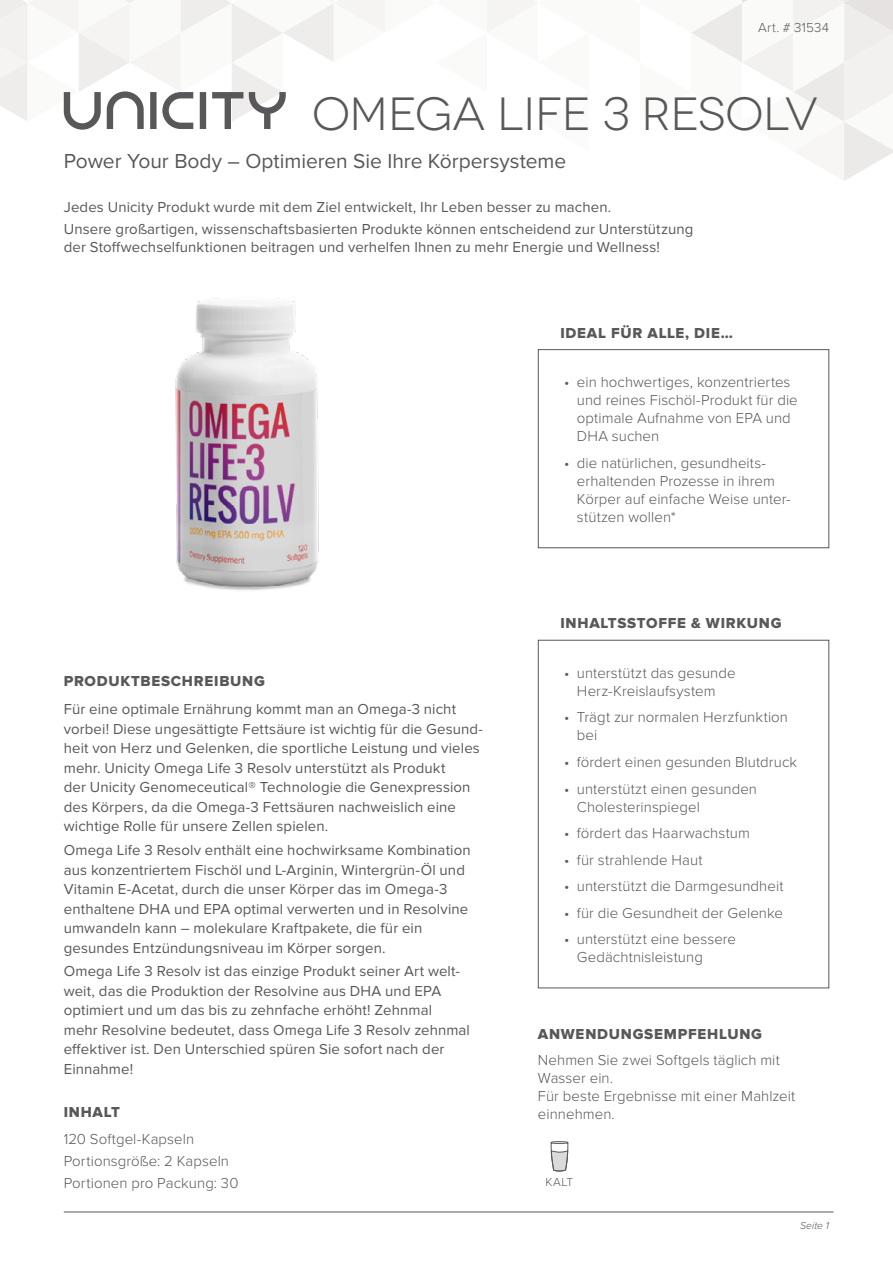
<style>
.page{position:relative;width:893px;height:1263px;background:#fff}
.page>*{position:absolute;margin:0;border:0;box-sizing:border-box;transform-origin:0 0}
.t1{font:46.5px "Novecentowide";color:#58585a}
.t2{font:21px "Proxima Nova";color:#58585a}
.t3{font:15px/19.5px "Proxima Nova";letter-spacing:.005em;color:#58585a}
.t4{font:300 15px/18px "Proxima Nova";letter-spacing:.005em;color:#58585a}
.t5{font:15px "Proxima Nova Extrabld";letter-spacing:.05em;color:#58585a}
.t6{font:300 13.5px "Proxima Nova";letter-spacing:.02em;color:#58585a}
.t7{font:300 12px "Proxima Nova";color:#58585a}
.t8{font:italic 300 10.5px "Proxima Nova";color:#58585a}
</style>
<div class="page">
<img style="left:175px;top:298px;width:144px;height:293px">
<hr style="left:64px;top:1212px;width:769px;height:1px;background:#58585a">
<svg style="left:0;top:0;width:893px;height:181px"></svg>
<div style="left:538px;top:640px;width:291px;height:348px;border:1px solid #58585a"></div>
<div style="left:538px;top:349px;width:291px;height:199px;border:1px solid #58585a"></div>
<svg style="left:550px;top:1141px;width:18px;height:31px"></svg>
<p class="t6" style="left:758px;top:19px;width:72px">Art. # 31534</p>
<h1 class="t1" style="left:312px;top:87px;width:507px">OMEGA LIFE 3 RESOLV</h1>
<h2 class="t2" style="left:64px;top:149px;width:504px">Power Your Body – Optimieren Sie Ihre Körpersysteme</h2>
<p class="t3" style="left:64px;top:196px;width:631px;line-height:22.2px">Jedes Unicity Produkt wurde mit dem Ziel entwickelt, Ihr Leben besser zu machen.<br>Unsere großartigen, wissenschaftsbasierten Produkte können entscheidend zur Unterstützung</p>
<p class="t3" style="left:64px;top:237px;width:598px">der Stoffwechselfunktionen beitragen und verhelfen Ihnen zu mehr Energie und Wellness!</p>
<p class="t5" style="left:560px;top:324px;width:174px">IDEAL FÜR ALLE, DIE…</p>
<p class="t5" style="left:64px;top:673px;width:203px">PRODUKTBESCHREIBUNG</p>
<p class="t3" style="left:64px;top:700px;width:421px">Für eine optimale Ernährung kommt man an Omega-3 nicht vorbei! Diese ungesättigte Fettsäure ist wichtig für die Gesund&shy;heit von Herz und Gelenken, die sportliche Leistung und vieles mehr. Unicity Omega Life 3 Resolv unterstützt als Produkt<br>der Unicity Genomeceutical® Technologie die Genexpression des Körpers, da die Omega-3 Fettsäuren nachweislich eine wichtige Rolle für unsere Zellen spielen.</p>
<p class="t3" style="left:64px;top:840px;width:408px">Omega Life 3 Resolv enthält eine hochwirksame Kombination aus konzentriertem Fischöl und L-Arginin, Wintergrün-Öl und Vitamin E-Acetat, durch die unser Körper das im Omega-3 enthaltene DHA und EPA optimal verwerten und in Resolvine umwandeln kann – molekulare Kraftpakete, die für ein gesundes Entzündungsniveau im Körper sorgen.</p>
<p class="t3" style="left:64px;top:962px;width:408px">Omega Life 3 Resolv ist das einzige Produkt seiner Art welt&shy;weit, das die Produktion der Resolvine aus DHA und EPA optimiert und um das bis zu zehnfache erhöht! Zehnmal<br>mehr Resolvine bedeutet, dass Omega Life 3 Resolv zehnmal effektiver ist. Den Unterschied spüren Sie sofort nach der Einnahme!</p>
<p class="t5" style="left:64px;top:1104px;width:58px">INHALT</p>
<p class="t4" style="left:64px;top:1128px;width:176px;line-height:22.2px">120 Softgel-Kapseln<br>Portionsgröße: 2 Kapseln<br>Portionen pro Packung: 30</p>
<p class="t4" style="left:577px;top:374px;width:222px;text-indent:-13px">• ein hochwertiges, konzentriertes und reines Fischöl-Produkt für die optimale Aufnahme von EPA und<br>DHA suchen</p>
<p class="t4" style="left:577px;top:454px;width:215px;text-indent:-13px">• die natürlichen, gesundheits&shy;erhaltenden Prozesse in ihrem<br>Körper auf einfache Weise unter&shy;stützen wollen*</p>
<p class="t5" style="left:560px;top:615px;width:223px">INHALTSSTOFFE &amp; WIRKUNG</p>
<p class="t4" style="left:564px;top:664px;width:173px;text-align:center">• unterstützt das gesunde<br>Herz-Kreislaufsystem</p>
<p class="t4" style="left:577px;top:709px;width:213px;text-indent:-13px">• Trägt zur normalen Herzfunktion bei</p>
<p class="t4" style="left:564px;top:753px;width:234px">• fördert einen gesunden Blutdruck</p>
<p class="t4" style="left:577px;top:780px;width:182px;text-indent:-13px">• unterstützt einen gesunden<br>Cholesterinspiegel</p>
<p class="t4" style="left:564px;top:824px;width:187px">• fördert das Haarwachstum</p>
<p class="t4" style="left:564px;top:851px;width:140px">• für strahlende Haut</p>
<p class="t4" style="left:564px;top:877px;width:221px">• unterstützt die Darmgesundheit</p>
<p class="t4" style="left:564px;top:904px;width:220px">• für die Gesundheit der Gelenke</p>
<p class="t4" style="left:577px;top:930px;width:161px;text-indent:-13px">• unterstützt eine bessere<br>Gedächtnisleistung</p>
<p class="t5" style="left:538px;top:1025px;width:226px">ANWENDUNGSEMPFEHLUNG</p>
<p class="t4" style="left:538px;top:1051px;width:259px">Nehmen Sie zwei Softgels täglich mit<br>Wasser ein.<br>Für beste Ergebnisse mit einer Mahlzeit einnehmen.</p>
<p class="t7" style="left:546px;top:1175px;width:29px">KALT</p>
<p class="t8" style="left:800px;top:1219px;width:31px">Seite 1</p>
</div>
